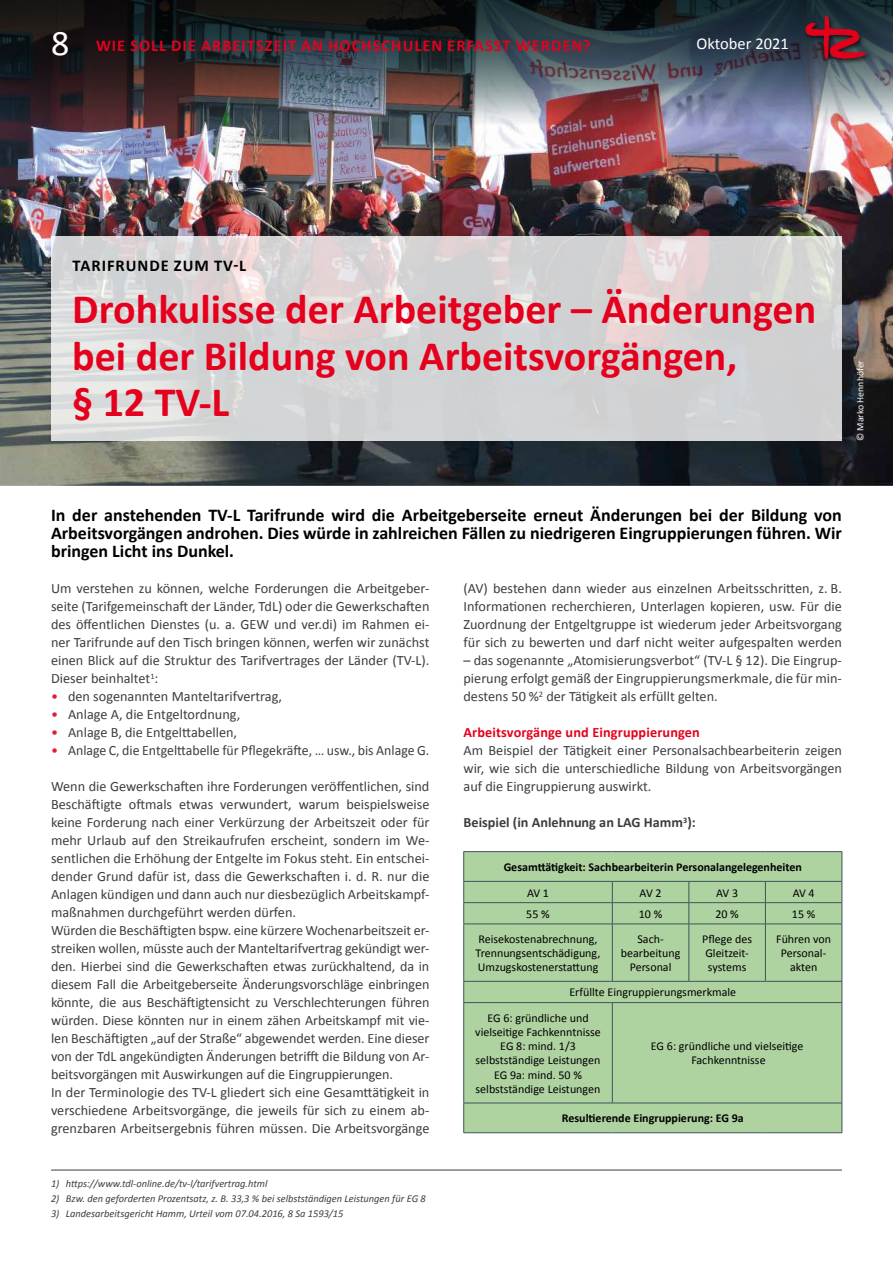
<style>
.page{position:relative;width:893px;height:1263px;background:#fff}
.page>*{position:absolute;margin:0;border:0;box-sizing:border-box;transform-origin:0 0}
.t1{font:700 42px/46.5px "Calibri";color:#e5001d}
.t2{font:700 18px/18px "Calibri";color:#000;text-align:justify}
.t3{font:700 16.5px "Calibri";letter-spacing:.06em;color:#e5001d}
.t4{font:700 16.5px "Calibri";letter-spacing:.06em;color:#000}
.t5{font:16.5px "Calibri";color:#fff}
.t6{font:14.25px/18px "Calibri";color:#3e3d40;text-align:justify}
.t7{font:700 14.25px "Calibri";letter-spacing:.01em;color:#e5001d}
.t8{font:700 14.25px "Calibri";color:#3e3d40}
.t9{font:12px/14.2px "Calibri";color:#000;text-align:center}
.t10{font:700 12px "Calibri";color:#000}
.t11{font:italic 10.5px "Calibri";color:#3e3d40}
.t12{font:9.75px "Calibri";color:#fff}
.s1{font-weight:400;font-size:36px;color:#fff}
.s2{color:#e81a34}
</style>
<div class="page">
<div style="left:464px;top:852px;width:378px;height:280px;background:#afd2a1"></div>
<hr style="left:463px;top:851px;width:149px;height:1px;background:#3e555a">
<hr style="left:612px;top:851px;width:77px;height:1px;background:#3e555a">
<hr style="left:689px;top:851px;width:76px;height:1px;background:#3e555a">
<hr style="left:765px;top:851px;width:77px;height:1px;background:#3e555a">
<hr style="left:463px;top:881px;width:149px;height:1px;background:#3e555a">
<hr style="left:612px;top:881px;width:77px;height:1px;background:#3e555a">
<hr style="left:689px;top:881px;width:76px;height:1px;background:#3e555a">
<hr style="left:765px;top:881px;width:77px;height:1px;background:#3e555a">
<hr style="left:463px;top:902px;width:149px;height:1px;background:#3e555a">
<svg style="left:463px;top:852px;width:1px;height:72px"></svg>
<hr style="left:612px;top:902px;width:77px;height:1px;background:#3e555a">
<svg style="left:612px;top:882px;width:1px;height:42px"></svg>
<hr style="left:689px;top:902px;width:76px;height:1px;background:#3e555a">
<svg style="left:689px;top:882px;width:1px;height:42px"></svg>
<hr style="left:765px;top:902px;width:77px;height:1px;background:#3e555a">
<svg style="left:765px;top:882px;width:1px;height:42px"></svg>
<svg style="left:842px;top:852px;width:1px;height:72px"></svg>
<hr style="left:463px;top:924px;width:149px;height:1px;background:#3e555a">
<hr style="left:463px;top:924px;width:1px;height:57px;background:#3e555a">
<hr style="left:612px;top:924px;width:77px;height:1px;background:#3e555a">
<hr style="left:612px;top:924px;width:1px;height:57px;background:#3e555a">
<hr style="left:689px;top:924px;width:76px;height:1px;background:#3e555a">
<hr style="left:689px;top:924px;width:1px;height:57px;background:#3e555a">
<hr style="left:765px;top:924px;width:77px;height:1px;background:#3e555a">
<hr style="left:765px;top:924px;width:1px;height:57px;background:#3e555a">
<hr style="left:842px;top:924px;width:1px;height:57px;background:#3e555a">
<hr style="left:463px;top:981px;width:149px;height:1px;background:#3e555a">
<svg style="left:463px;top:981px;width:1px;height:21px"></svg>
<hr style="left:612px;top:981px;width:77px;height:1px;background:#3e555a">
<hr style="left:689px;top:981px;width:76px;height:1px;background:#3e555a">
<hr style="left:765px;top:981px;width:77px;height:1px;background:#3e555a">
<svg style="left:842px;top:981px;width:1px;height:21px"></svg>
<hr style="left:463px;top:1002px;width:149px;height:1px;background:#3e555a">
<hr style="left:463px;top:1003px;width:1px;height:100px;background:#3e555a">
<hr style="left:612px;top:1002px;width:77px;height:1px;background:#3e555a">
<hr style="left:612px;top:1003px;width:1px;height:100px;background:#3e555a">
<hr style="left:689px;top:1002px;width:76px;height:1px;background:#3e555a">
<hr style="left:765px;top:1002px;width:77px;height:1px;background:#3e555a">
<hr style="left:842px;top:1003px;width:1px;height:100px;background:#3e555a">
<hr style="left:463px;top:1103px;width:149px;height:1px;background:#3e555a">
<svg style="left:463px;top:1103px;width:1px;height:29px"></svg>
<hr style="left:612px;top:1103px;width:77px;height:1px;background:#3e555a">
<hr style="left:689px;top:1103px;width:76px;height:1px;background:#3e555a">
<hr style="left:765px;top:1103px;width:77px;height:1px;background:#3e555a">
<svg style="left:842px;top:1103px;width:1px;height:29px"></svg>
<hr style="left:463px;top:1132px;width:149px;height:1px;background:#3e555a">
<hr style="left:612px;top:1132px;width:77px;height:1px;background:#3e555a">
<hr style="left:689px;top:1132px;width:76px;height:1px;background:#3e555a">
<hr style="left:765px;top:1132px;width:77px;height:1px;background:#3e555a">
<img style="left:0;top:125px;width:893px;height:361px">
<svg style="left:51px;top:236px;width:791px;height:205px;background:#d6d5d6"></svg>
<img style="left:0;top:0;width:893px;height:125px">
<hr style="left:51px;top:1170px;width:791px;height:1px;background:#3e3d40">
<div style="left:803px;top:1px;width:69px;height:64px;background:#000;opacity:.69"></div>
<svg style="left:805px;top:15px;width:61px;height:44px;background:#64212f"></svg>
<p class="t3" style="left:51px;top:34px;width:541px"><span class="s1">8</span> WIE SOLL DIE ARBEITSZEIT AN HOCHSCHULEN ERFASST WERDEN?</p>
<p class="t5" style="left:697px;top:33px;width:94px">Oktober 2021</p>
<p class="t4" style="left:73px;top:254px;width:175px">TARIFRUNDE ZUM TV-L</p>
<h1 class="t1" style="left:72px;top:285px;width:745px">Drohkulisse der Arbeitgeber – Änderungen bei der Bildung von Arbeitsvorgängen,<br>§ 12 TV-L</h1>
<p class="t12" style="left:854px;top:441px;width:82px;rotate:-90deg">© Marko Hennhöfer</p>
<p class="t2" style="left:51px;top:506px;width:792px">In der anstehenden TV-L Tarifrunde wird die Arbeitgeberseite erneut Änderungen bei der Bildung von Arbeitsvorgängen androhen. Dies würde in zahlreichen Fällen zu niedrigeren Eingruppierungen führen. Wir bringen Licht ins Dunkel.</p>
<p class="t6" style="left:51px;top:580px;width:380px">Um verstehen zu können, welche Forderungen die Arbeitgeber&shy;seite (Tarifgemeinschaft der Länder, TdL) oder die Gewerkschaften des öffentlichen Dienstes (u. a. GEW und ver.di) im Rahmen ei&shy;ner Tarifrunde auf den Tisch bringen können, werfen wir zunächst einen Blick auf die Struktur des Tarifvertrages der Länder (TV-L).<br>Dieser beinhaltet<sup>1</sup>:</p>
<p class="t6" style="left:51px;top:688px;width:233px"><span class="s2">•</span> den sogenannten Manteltarifvertrag,</p>
<p class="t6" style="left:51px;top:706px;width:191px"><span class="s2">•</span> Anlage A, die Entgeltordnung,</p>
<p class="t6" style="left:51px;top:724px;width:188px"><span class="s2">•</span> Anlage B, die Entgelttabellen,</p>
<p class="t6" style="left:51px;top:742px;width:380px"><span class="s2">•</span> Anlage C, die Entgelttabelle für Pflegekräfte, … usw., bis Anlage G.</p>
<p class="t6" style="left:51px;top:778px;width:380px;text-align:left">Wenn die Gewerkschaften ihre Forderungen veröffentlichen, sind Beschäftigte oftmals etwas verwundert, warum beispielsweise keine Forderung nach einer Verkürzung der Arbeitszeit oder für mehr Urlaub auf den Streikaufrufen erscheint, sondern im We&shy;sentlichen die Erhöhung der Entgelte im Fokus steht. Ein entschei&shy;dender Grund dafür ist, dass die Gewerkschaften i. d. R. nur die Anlagen kündigen und dann auch nur diesbezüglich Arbeitskampf&shy;maßnahmen durchgeführt werden dürfen.<br>Würden die Beschäftigten bspw. eine kürzere Wochenarbeitszeit er&shy;streiken wollen, müsste auch der Manteltarifvertrag gekündigt wer&shy;den. Hierbei sind die Gewerkschaften etwas zurückhaltend, da in diesem Fall die Arbeitgeberseite Änderungsvorschläge einbringen könnte, die aus Beschäftigtensicht zu Verschlechterungen führen würden. Diese könnten nur in einem zähen Arbeitskampf mit vie&shy;len Beschäftigten „auf der Straße“ abgewendet werden. Eine dieser von der TdL angekündigten Änderungen betrifft die Bildung von Ar&shy;beitsvorgängen mit Auswirkungen auf die Eingruppierungen.<br>In der Terminologie des TV-L gliedert sich eine Gesamttätigkeit in verschiedene Arbeitsvorgänge, die jeweils für sich zu einem ab&shy;grenzbaren Arbeitsergebnis führen müssen. Die Arbeitsvorgänge</p>
<p class="t11" style="left:51px;top:1177px;width:218px">1) https://www.tdl-online.de/tv-l/tarifvertrag.html</p>
<p class="t11" style="left:51px;top:1192px;width:376px">2) Bzw. den geforderten Prozentsatz, z. B. 33,3 % bei selbstständigen Leistungen für EG 8</p>
<p class="t11" style="left:51px;top:1207px;width:294px">3) Landesarbeitsgericht Hamm, Urteil vom 07.04.2016, 8 Sa 1593/15</p>
<p class="t6" style="left:463px;top:580px;width:380px">(AV) bestehen dann wieder aus einzelnen Arbeitsschritten, z. B.<br>Informationen recherchieren, Unterlagen kopieren, usw. Für die Zuordnung der Entgeltgruppe ist wiederum jeder Arbeitsvorgang für sich zu bewerten und darf nicht weiter aufgespalten werden</p>
<p class="t6" style="left:463px;top:652px;width:380px">– das sogenannte „Atomisierungsverbot“ (TV-L § 12). Die Eingrup&shy;pierung erfolgt gemäß der Eingruppierungsmerkmale, die für min&shy;destens 50 %<sup>2</sup> der Tätigkeit als erfüllt gelten.</p>
<p class="t7" style="left:463px;top:722px;width:238px">Arbeitsvorgänge und Eingruppierungen</p>
<p class="t6" style="left:463px;top:742px;width:380px">Am Beispiel der Tätigkeit einer Personalsachbearbeiterin zeigen wir, wie sich die unterschiedliche Bildung von Arbeitsvorgängen auf die Eingruppierung auswirkt.</p>
<p class="t8" style="left:463px;top:812px;width:234px">Beispiel (in Anlehnung an LAG Hamm<sup>3</sup>):</p>
<p class="t10" style="left:504px;top:858px;width:300px">Gesamttätigkeit: Sachbearbeiterin Personalangelegenheiten</p>
<p class="t9" style="left:527px;top:885px;width:24px">AV 1</p>
<p class="t9" style="left:640px;top:885px;width:24px">AV 2</p>
<p class="t9" style="left:716px;top:885px;width:24px">AV 3</p>
<p class="t9" style="left:793px;top:885px;width:24px">AV 4</p>
<p class="t9" style="left:526px;top:907px;width:25px">55 %</p>
<p class="t9" style="left:639px;top:907px;width:25px">10 %</p>
<p class="t9" style="left:715px;top:907px;width:25px">20 %</p>
<p class="t9" style="left:792px;top:907px;width:25px">15 %</p>
<p class="t9" style="left:476px;top:932px;width:126px;text-align:left">Reisekostenabrechnung,<br>Trennungsentschädigung,<br>Umzugskostenerstattung</p>
<p class="t9" style="left:621px;top:932px;width:61px">Sach&shy;bearbeitung<br>Personal</p>
<p class="t9" style="left:702px;top:932px;width:51px;text-align:left">Pflege des<br>Gleitzeit&shy;systems</p>
<p class="t9" style="left:776px;top:932px;width:57px">Führen von<br>Personal&shy;akten</p>
<p class="t9" style="left:487px;top:980px;width:250px;line-height:25.2px;text-align:left;text-indent:82px">Erfüllte Eingruppierungsmerkmale<br>EG 6: gründliche und</p>
<p class="t9" style="left:475px;top:1025px;width:127px">vielseitige Fachkenntnisse<br>EG 8: mind. 1/3 selbstständige Leistungen<br>EG 9a: mind. 50 % selbstständige Leistungen</p>
<p class="t9" style="left:651px;top:1039px;width:154px">EG 6: gründliche und vielseitige<br>Fachkenntnisse</p>
<p class="t10" style="left:562px;top:1110px;width:184px">Resultierende Eingruppierung: EG 9a</p>
</div>
